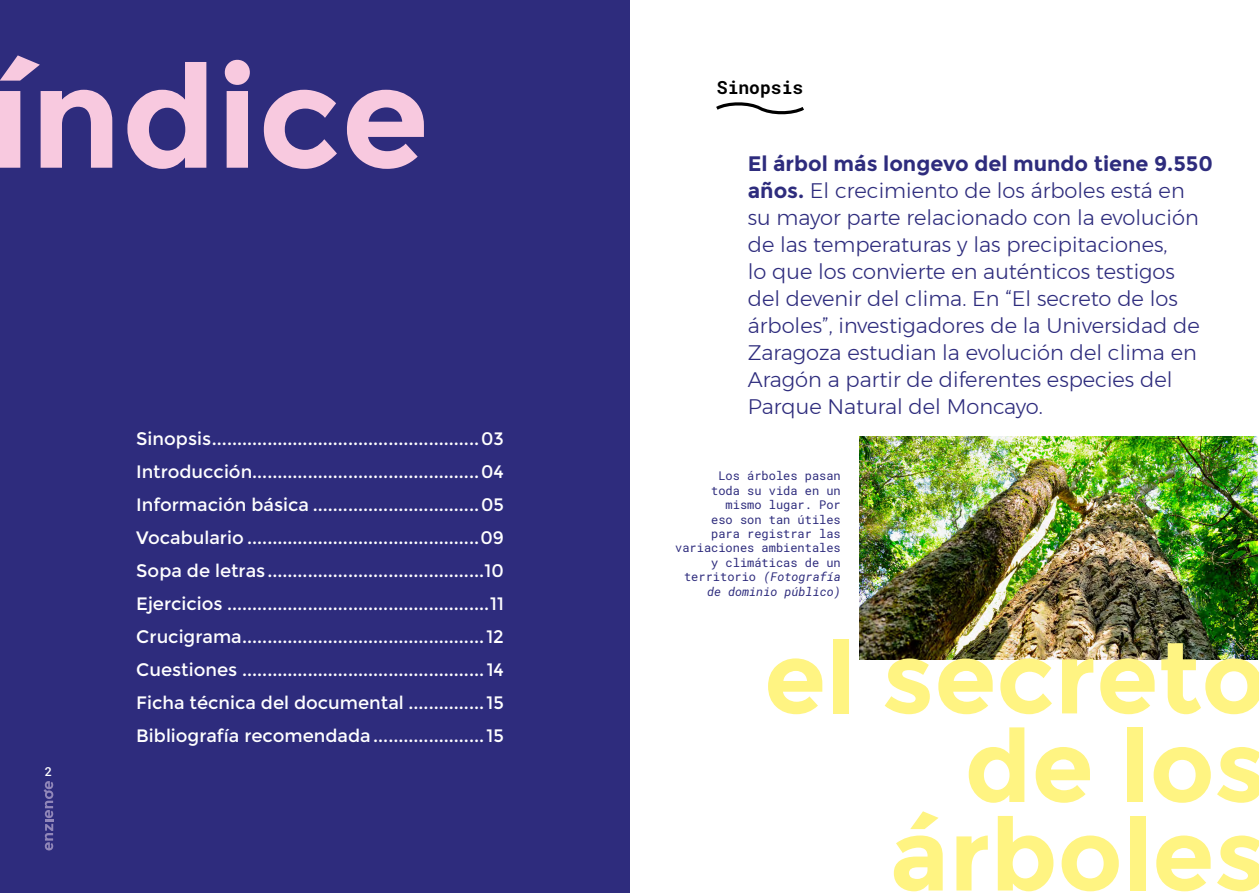
<style>
.page{position:relative;width:1259px;height:893px;background:#fff}
.page>*{position:absolute;margin:0;border:0;box-sizing:border-box;transform-origin:0 0}
.t1{font:700 142.5px "Montserrat";color:#f8c9df}
.t2{font:700 100.5px/88.5px "Montserrat";color:#fff482;text-align:right}
.t3{font:300 21px/27px "Montserrat";color:#2e2c7d}
.t4{font:18px/33px "Montserrat";color:#fff;text-align:justify}
.t5{font:700 18px "Roboto Mono";color:#000}
.t6{font:500 12.3px "Roboto Mono";color:#fff}
.t7{font:12px/14.4px "Roboto Mono";color:#2e2c7d;text-align:right}
.s1{font-weight:700}
.s2{font-style:italic}
</style>
<div class="page">
<div style="left:0;top:0;width:629px;height:893px;background:#2e2c7d"></div>
<svg style="left:44px;top:781px;width:9px;height:69px"></svg>
<svg style="left:716px;top:102px;width:88px;height:13px"></svg>
<img style="left:859px;top:437px;width:398px;height:222px">
<h1 class="t1" style="left:-11px;top:33px;width:442px">índice</h1>
<p class="t6" style="left:45px;top:763px;width:9px">2</p>
<p class="t4" style="left:136px;top:422px;width:369px">Sinopsis.....................................................03<br>Introducción.............................................04<br>Información básica .................................05<br>Vocabulario ..............................................09<br>Sopa de letras...........................................10<br>Ejercicios ....................................................11<br>Crucigrama................................................12<br>Cuestiones ................................................14<br>Ficha técnica del documental ...............15<br>Bibliografía recomendada......................15</p>
<p class="t5" style="left:717px;top:75px;width:88px">Sinopsis</p>
<p class="t3" style="left:748px;top:150px;width:466px"><span class="s1">El árbol más longevo del mundo tiene 9.550 años.</span> El crecimiento de los árboles está en su mayor parte relacionado con la evolución de las temperaturas y las precipitaciones,<br>lo que los convierte en auténticos testigos<br>del devenir del clima. En “El secreto de los árboles”, investigadores de la Universidad de Zaragoza estudian la evolución del clima en Aragón a partir de diferentes especies del Parque Natural del Moncayo.</p>
<p class="t7" style="left:675px;top:468px;width:167px">Los árboles pasan<br>toda su vida en un mismo lugar. Por<br>eso son tan útiles<br>para registrar las variaciones ambientales y climáticas de un territorio <span class="s2">(Fotografía de dominio público)</span></p>
<h2 class="t2" style="left:764px;top:634px;width:504px">el secreto de los árboles</h2>
</div>
